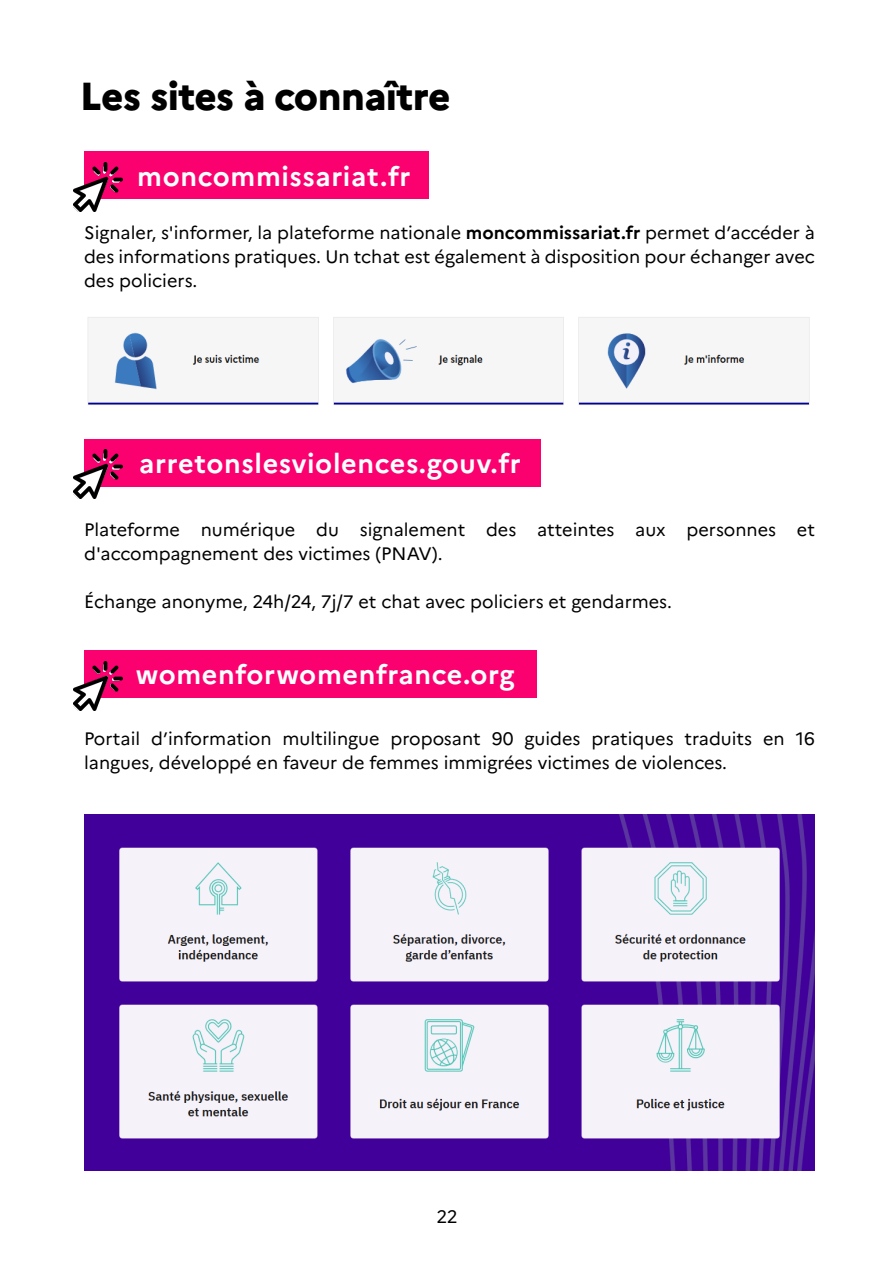
<style>
.page{position:relative;width:894px;height:1264px;background:#fff}
.page>*{position:absolute;margin:0;border:0;box-sizing:border-box;transform-origin:0 0}
.t1{font:800 39px "Marianne";letter-spacing:-.015em;color:#000}
.t2{font:700 27px "Marianne";letter-spacing:.025em;color:#fff}
.t3{font:18px/24px "Marianne";color:#000}
.s1{font-weight:700}
</style>
<div class="page">
<div style="left:84px;top:151px;width:344px;height:48px;background:#fb006f"></div>
<img style="left:87px;top:317px;width:723px;height:88px">
<img style="left:74px;top:163px;width:49px;height:49px">
<div style="left:84px;top:439px;width:456px;height:47px;background:#fb006f"></div>
<img style="left:74px;top:450px;width:49px;height:49px">
<div style="left:84px;top:650px;width:452px;height:48px;background:#fb006f"></div>
<img style="left:74px;top:661px;width:49px;height:49px">
<img style="left:84px;top:815px;width:730px;height:355px">
<h1 class="t1" style="left:80px;top:81px;width:372px">Les sites à connaître</h1>
<h2 class="t2" style="left:137px;top:165px;width:274px">moncommissariat.fr</h2>
<p class="t3" style="left:84px;top:223px;width:732px;text-align:justify">Signaler, s'informer, la plateforme nationale <span class="s1">moncommissariat.fr</span> permet d’accéder à des informations pratiques. Un tchat est également à disposition pour échanger avec des policiers.</p>
<h2 class="t2" style="left:139px;top:452px;width:383px">arretonslesviolences.gouv.fr</h2>
<p class="t3" style="left:84px;top:519px;width:732px">Plateforme numérique du signalement des atteintes aux personnes et d'accompagnement des victimes (PNAV).</p>
<p class="t3" style="left:84px;top:591px;width:589px">Échange anonyme, 24h/24, 7j/7 et chat avec policiers et gendarmes.</p>
<h2 class="t2" style="left:136px;top:664px;width:380px">womenforwomenfrance.org</h2>
<p class="t3" style="left:84px;top:728px;width:732px">Portail d’information multilingue proposant 90 guides pratiques traduits en 16 langues, développé en faveur de femmes immigrées victimes de violences.</p>
<p class="t3" style="left:436px;top:1206px;width:23px">22</p>
</div>
